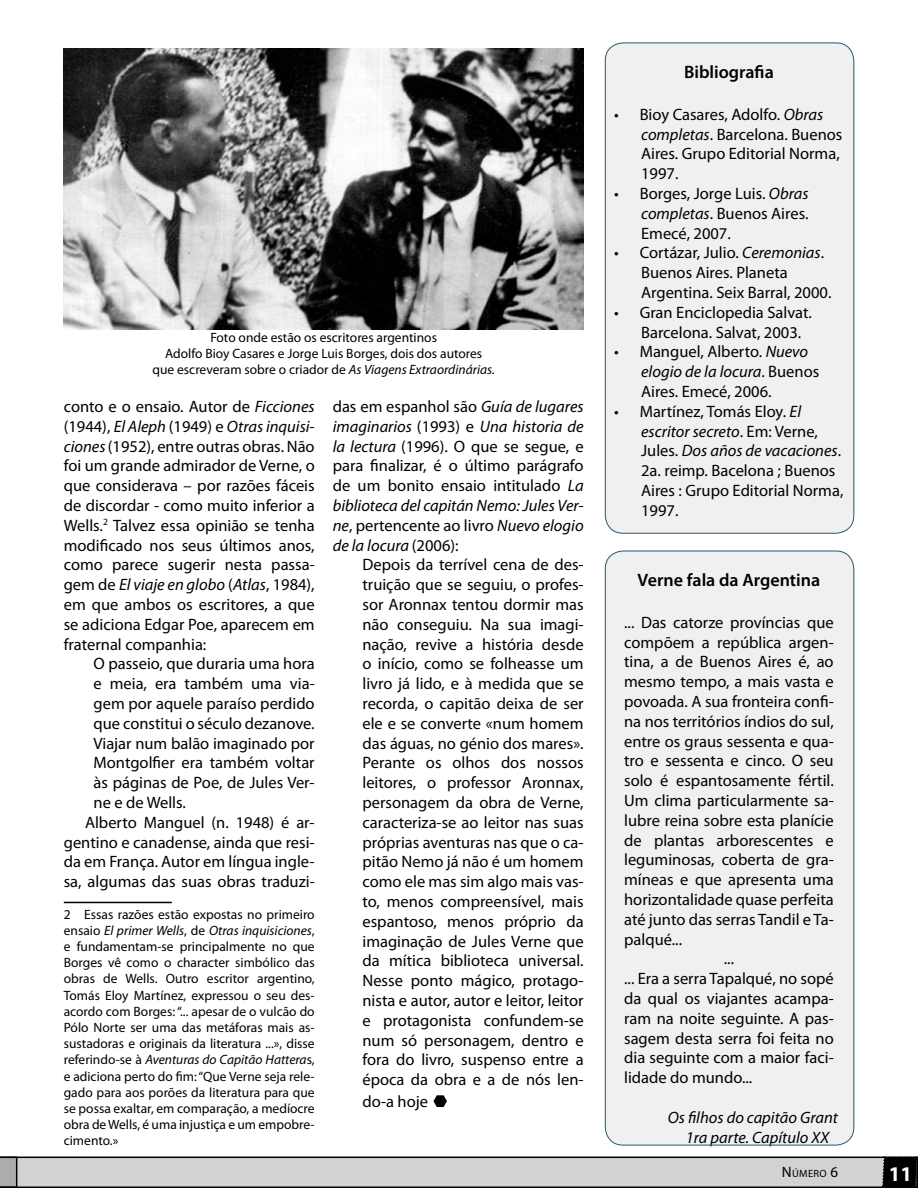
<style>
.page{position:relative;width:918px;height:1188px;background:#fff}
.page>*{position:absolute;margin:0;border:0;box-sizing:border-box;transform-origin:0 0}
.t1{font:700 21px "Myriad Pro";color:#fff}
.t2{font:600 18px "Myriad Pro";color:#000}
.t3{font:16.5px/19.8px "Myriad Pro";color:#000}
.t4{font:italic 16.5px/19.8px "Myriad Pro";color:#000;text-align:center}
.t5{font:13.5px/16.2px "Myriad Pro";color:#000;text-align:justify}
.t6{font:10.5px "Myriad Pro";letter-spacing:.035em;color:#000}
.s1{font-style:italic}
.s2{font-size:15px}
</style>
<div class="page">
<svg style="left:0;top:1157px;width:918px;height:31px;background:#b8b8b8"></svg>
<hr style="left:64px;top:902px;width:108px;height:1px;background:#000">
<div style="left:605px;top:43px;width:249px;height:490px;background:#f0f0f0;border-radius:18px"></div>
<div style="left:605px;top:43px;width:249px;height:491px;border:1px solid #245971;border-radius:18px"></div>
<img style="left:64px;top:49px;width:520px;height:281px">
<svg style="left:433px;top:1095px;width:14px;height:12px"></svg>
<div style="left:605px;top:551px;width:249px;height:594px;background:#f0f0f0;border-radius:18px"></div>
<div style="left:605px;top:551px;width:249px;height:594px;border:1px solid #245971;border-radius:18px"></div>
<p class="t5" style="left:153px;top:329px;width:344px;text-align:center">Foto onde estão os escritores argentinos<br>Adolfo Bioy Casares e Jorge Luis Borges, dois dos autores<br>que escreveram sobre o criador de <span class="s1">As Viagens Extraordinárias.</span></p>
<p class="t3" style="left:64px;top:396px;width:252px;text-align:justify">conto e o ensaio. Autor de <span class="s1">Ficciones </span>(1944), <span class="s1">El Aleph</span> (1949) e <span class="s1">Otras inquisi&shy;ciones</span> (1952), entre outras obras. Não foi um grande admirador de Verne, o que considerava – por razões fáceis de discordar - como muito inferior a Wells.<sup>2</sup> Talvez essa opinião se tenha modificado nos seus últimos anos, como parece sugerir nesta passa&shy;gem de <span class="s1">El viaje en globo</span> (<span class="s1">Atlas</span>, 1984), em que ambos os escritores, a que se adiciona Edgar Poe, aparecem em fraternal companhia:</p>
<p class="t3" style="left:94px;top:654px;width:223px">O passeio, que duraria uma hora</p>
<p class="t3" style="left:94px;top:673px;width:223px">e meia, era também uma via-</p>
<p class="t3" style="left:94px;top:693px;width:223px">gem por aquele paraíso perdido</p>
<p class="t3" style="left:94px;top:713px;width:223px">que constitui o século dezanove.</p>
<p class="t3" style="left:94px;top:733px;width:223px">Viajar num balão imaginado por</p>
<p class="t3" style="left:94px;top:753px;width:223px">Montgolfier era também voltar</p>
<p class="t3" style="left:94px;top:772px;width:223px">às páginas de Poe, de Jules Ver-</p>
<p class="t3" style="left:94px;top:792px;width:94px">ne e de Wells.</p>
<p class="t3" style="left:85px;top:812px;width:231px">Alberto Manguel (n. 1948) é ar-</p>
<p class="t3" style="left:64px;top:832px;width:252px">gentino e canadense, ainda que resi-</p>
<p class="t3" style="left:64px;top:852px;width:252px">da em França. Autor em língua ingle-</p>
<p class="t3" style="left:64px;top:871px;width:252px">sa, algumas das suas obras traduzi-</p>
<p class="t5" style="left:64px;top:906px;width:252px">2 Essas razões estão expostas no primeiro ensaio <span class="s1">El primer Wells</span>, de <span class="s1">Otras inquisiciones</span>, e fundamentam-se principalmente no que Borges vê como o character simbólico das obras de Wells. Outro escritor argentino, Tomás Eloy Martínez, expressou o seu des&shy;acordo com Borges: “... apesar de o vulcão do Pólo Norte ser uma das metáforas mais as&shy;sustadoras e originais da literatura ...», disse referindo-se à <span class="s1">Aventuras do Capitão Hattera</span>s, e adiciona perto do fim: “Que Verne seja rele&shy;gado para aos porões da literatura para que se possa exaltar, em comparação, a medíocre obra de Wells, é uma injustiça e um empobre&shy;cimento.»</p>
<p class="t3" style="left:333px;top:396px;width:252px;text-align:justify">das em espanhol são <span class="s1">Guía de lugares imaginarios</span> (1993) e <span class="s1">Una historia de la lectura</span> (1996). O que se segue, e para finalizar, é o último parágrafo de um bonito ensaio intitulado <span class="s1">La biblioteca del capitán Nemo: Jules Ver&shy;ne</span>, pertencente ao livro <span class="s1">Nuevo elogio de la locura</span> (2006):</p>
<p class="t3" style="left:362px;top:555px;width:223px;text-align:justify">Depois da terrível cena de des&shy;truição que se seguiu, o profes&shy;sor Aronnax tentou dormir mas não conseguiu. Na sua imagi&shy;nação, revive a história desde o início, como se folheasse um livro já lido, e à medida que se recorda, o capitão deixa de ser ele e se converte «num homem das águas, no génio dos mares».<br>Perante os olhos dos nossos leitores, o professor Aronnax, personagem da obra de Verne, caracteriza-se ao leitor nas suas próprias aventuras nas que o ca&shy;pitão Nemo já não é um homem como ele mas sim algo mais vas&shy;to, menos compreensível, mais espantoso, menos próprio da imaginação de Jules Verne que da mítica biblioteca universal.<br>Nesse ponto mágico, protago&shy;nista e autor, autor e leitor, leitor e protagonista confundem-se num só personagem, dentro e fora do livro, suspenso entre a época da obra e a de nós len-</p>
<p class="t3" style="left:362px;top:1091px;width:67px">do-a hoje</p>
<p class="t2" style="left:684px;top:61px;width:91px">Bibliografia</p>
<p class="t3" style="left:641px;top:104px;width:203px;text-indent:-27px">• Bioy Casares, Adolfo. <span class="s1">Obras completas</span>. Barcelona. Buenos<br>Aires. Grupo Editorial Norma,<br>1997.</p>
<p class="t3" style="left:641px;top:183px;width:169px;text-align:justify;text-indent:-27px">• Borges, Jorge Luis. <span class="s1">Obras completas</span>. Buenos Aires.<br>Emecé, 2007.</p>
<p class="t3" style="left:641px;top:243px;width:192px;text-indent:-27px">• Cortázar, Julio. <span class="s1">Ceremonias</span>.<br>Buenos Aires. Planeta<br>Argentina. Seix Barral, 2000.</p>
<p class="t3" style="left:641px;top:302px;width:172px;text-indent:-27px">• Gran Enciclopedia Salvat.<br>Barcelona. Salvat, 2003.</p>
<p class="t3" style="left:641px;top:342px;width:180px;text-indent:-27px">• Manguel, Alberto. <span class="s1">Nuevo elogio de la locura</span>. Buenos<br>Aires. Emecé, 2006.</p>
<p class="t3" style="left:641px;top:401px;width:204px;text-indent:-27px">• Martínez, Tomás Eloy. <span class="s1">El escritor secreto</span>. Em: Verne,<br>Jules. <span class="s1">Dos años de vacaciones</span>.<br>2a. reimp. Bacelona ; Buenos<br>Aires : Grupo Editorial Norma,<br>1997.</p>
<p class="t2" style="left:638px;top:569px;width:184px">Verne fala da Argentina</p>
<p class="t3" style="left:624px;top:612px;width:211px">... Das catorze províncias que</p>
<p class="t3" style="left:624px;top:632px;width:211px">compõem a república argen-</p>
<p class="t3" style="left:624px;top:652px;width:211px">tina, a de Buenos Aires é, ao</p>
<p class="t3" style="left:624px;top:672px;width:211px">mesmo tempo, a mais vasta e</p>
<p class="t3" style="left:624px;top:691px;width:211px">povoada. A sua fronteira confi-</p>
<p class="t3" style="left:624px;top:711px;width:211px">na nos territórios índios do sul,</p>
<p class="t3" style="left:624px;top:731px;width:211px">entre os graus sessenta e qua-</p>
<p class="t3" style="left:624px;top:751px;width:211px">tro e sessenta e cinco. O seu</p>
<p class="t3" style="left:624px;top:771px;width:211px">solo é espantosamente fértil.</p>
<p class="t3" style="left:624px;top:790px;width:211px">Um clima particularmente sa-</p>
<p class="t3" style="left:624px;top:810px;width:211px">lubre reina sobre esta planície</p>
<p class="t3" style="left:624px;top:830px;width:211px">de plantas arborescentes e</p>
<p class="t3" style="left:624px;top:850px;width:211px">leguminosas, coberta de gra-</p>
<p class="t3" style="left:624px;top:870px;width:211px">míneas e que apresenta uma</p>
<p class="t3" style="left:624px;top:889px;width:211px">horizontalidade quase perfeita</p>
<p class="t3" style="left:624px;top:909px;width:211px">até junto das serras Tandil e Ta-</p>
<p class="t3" style="left:624px;top:929px;width:59px">palqué...</p>
<p class="t3" style="left:724px;top:949px;width:12px">...</p>
<p class="t3" style="left:624px;top:969px;width:211px">... Era a serra Tapalqué, no sopé</p>
<p class="t3" style="left:624px;top:988px;width:211px">da qual os viajantes acampa-</p>
<p class="t3" style="left:624px;top:1008px;width:211px">ram na noite seguinte. A pas-</p>
<p class="t3" style="left:624px;top:1028px;width:211px">sagem desta serra foi feita no</p>
<p class="t3" style="left:624px;top:1048px;width:211px">dia seguinte com a maior faci-</p>
<p class="t3" style="left:624px;top:1068px;width:130px">lidade do mundo...</p>
<p class="t4" style="left:668px;top:1107px;width:172px">Os filhos do capitão Grant<br>1ra parte. Capítulo XX</p>
<p class="t6" style="left:782px;top:1167px;width:58px"><span class="s2">N</span>ÚMERO <span class="s2">6</span></p>
<p class="t1" style="left:889px;top:1161px;width:25px">11</p>
</div>
